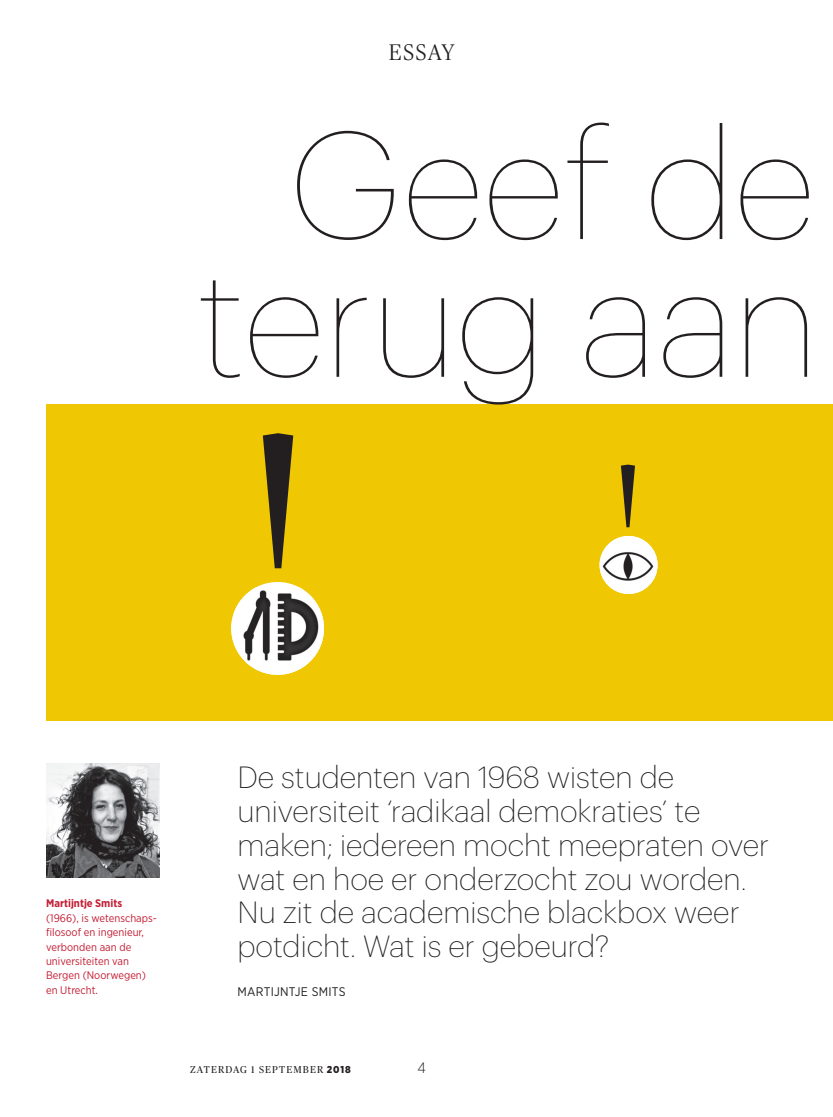
<style>
.page{position:relative;width:833px;height:1117px;background:#fff}
.page>*{position:absolute;margin:0;border:0;box-sizing:border-box;transform-origin:0 0}
.t1{font:300 298.12px "Brioni Std";color:#231f20}
.t2{font:100 150px "Graphik";color:#231f20}
.t3{font:200 30px/33.8px "Graphik";color:#231f20}
.t4{font:300 22.5px "Publico Headline";letter-spacing:.055em;color:#231f20}
.t5{font:300 15px "Gotham Narrow";color:#231f20}
.t6{font:12.5px "Gotham Narrow";letter-spacing:.02em;color:#231f20}
.t7{font:11px/14.4px "Gotham Narrow";color:#c31e34}
.t8{font:700 11px "Gotham Narrow";color:#c31e34}
.t9{font:10px "Publico Headline";letter-spacing:.115em;color:#231f20}
.s1{font-family:"Gotham Narrow";font-weight:900}
</style>
<div class="page">
<div style="left:46px;top:404px;width:787px;height:316px;background:#efc803"></div>
<img style="left:46px;top:763px;width:113px;height:113px">
<img style="left:231px;top:587px;width:93px;height:87px">
<img style="left:599px;top:536px;width:58px;height:58px;border-radius:50%">
<p class="t4" style="left:389px;top:43px;width:67px">ESSAY</p>
<h2 class="t2" style="left:289px;top:123px;width:527px">Geef de</h2>
<h2 class="t2" style="left:197px;top:261px;width:622px">terug aan</h2>
<h1 class="t1" style="left:237px;top:435px;width:411px">! <sup>!</sup></h1>
<p class="t8" style="left:46px;top:899px;width:78px">Martijntje Smits</p>
<p class="t7" style="left:46px;top:911px;width:112px">(1966), is wetenschaps&shy;filosoof en ingenieur, verbonden aan de universiteiten van<br>Bergen (Noorwegen) en Utrecht.</p>
<p class="t3" style="left:237px;top:762px;width:533px">De studenten van 1968 wisten de universiteit ‘radikaal demokraties’ te maken; iedereen mocht meepraten over wat en hoe er onderzocht zou worden.<br>Nu zit de academische blackbox weer potdicht. Wat is er gebeurd?</p>
<p class="t6" style="left:237px;top:986px;width:110px">MARTIJNTJE SMITS</p>
<p class="t9" style="left:190px;top:1064px;width:162px">ZATERDAG 1 SEPTEMBER <span class="s1">2018</span></p>
<p class="t5" style="left:417px;top:1061px;width:10px">4</p>
</div>
